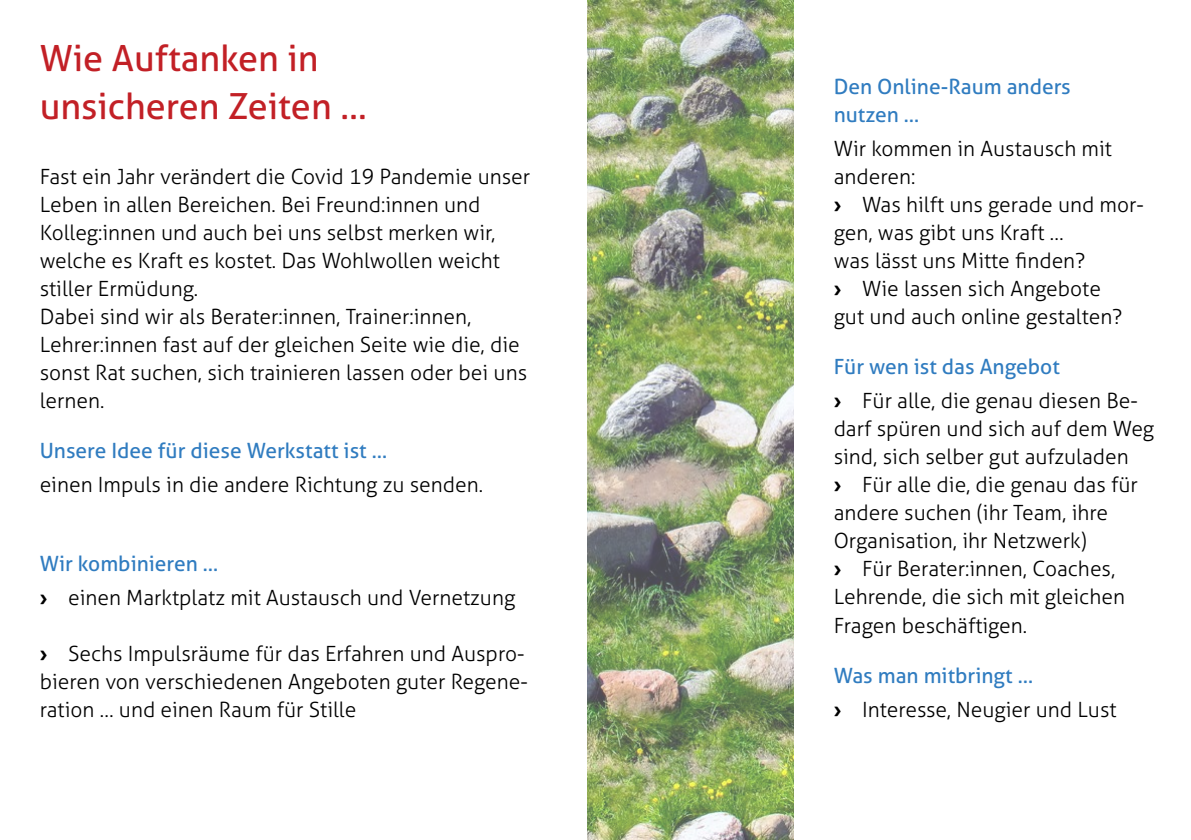
<style>
.page{position:relative;width:1191px;height:840px;background:#fff}
.page>*{position:absolute;margin:0;border:0;box-sizing:border-box;transform-origin:0 0}
.t1{font:36px/48px "Aller";color:#c22026}
.t2{font:300 21px/28px "Aller";color:#000}
.t3{font:21px/28px "Aller";color:#307cc0}
.s1{font-weight:400;color:#307cc0}
.s2{font-weight:700}
</style>
<div class="page">
<img style="left:588px;top:0;width:206px;height:839px">
<h1 class="t1" style="left:40px;top:34px;width:328px">Wie Auftanken in unsicheren Zeiten …</h1>
<p class="t2" style="left:40px;top:163px;width:492px">Fast ein Jahr verändert die Covid 19 Pandemie unser Leben in allen Bereichen. Bei Freund:innen und Kolleg:innen und auch bei uns selbst merken wir, welche es Kraft es kostet. Das Wohlwollen weicht stiller Ermüdung.<br>Dabei sind wir als Berater:innen, Trainer:innen, Lehrer:innen fast auf der gleichen Seite wie die, die sonst Rat suchen, sich trainieren lassen oder bei uns lernen.</p>
<p class="t3" style="left:40px;top:436px;width:349px">Unsere Idee für diese Werkstatt ist …</p>
<p class="t2" style="left:40px;top:471px;width:445px">einen Impuls in die andere Richtung zu senden.</p>
<p class="t2" style="left:40px;top:546px;width:477px;line-height:34px"><span class="s1">Wir kombinieren …<br></span><span class="s2">›</span> einen Marktplatz mit Austausch und Vernetzung</p>
<p class="t2" style="left:40px;top:639px;width:489px"><span class="s2">›</span> Sechs Impulsräume für das Erfahren und Auspro&shy;bieren von verschiedenen Angeboten guter Regene&shy;ration … und einen Raum für Stille</p>
<p class="t3" style="left:833px;top:72px;width:239px">Den Online-Raum anders nutzen …</p>
<p class="t2" style="left:833px;top:134px;width:312px">Wir kommen in Austausch mit anderen:<br><span class="s2">›</span> Was hilft uns gerade und mor&shy;gen, was gibt uns Kraft …<br>was lässt uns Mitte finden?<br><span class="s2">›</span> Wie lassen sich Angebote<br>gut und auch online gestalten?</p>
<p class="t2" style="left:833px;top:349px;width:306px;line-height:34px"><span class="s1">Für wen ist das Angebot<br></span><span class="s2">›</span> Für alle, die genau diesen Be-</p>
<p class="t2" style="left:833px;top:414px;width:322px">darf spüren und sich auf dem Weg sind, sich selber gut aufzuladen<br><span class="s2">›</span> Für alle die, die genau das für andere suchen (ihr Team, ihre<br>Organisation, ihr Netzwerk)<br><span class="s2">›</span> Für Berater:innen, Coaches,<br>Lehrende, die sich mit gleichen<br>Fragen beschäftigen.</p>
<p class="t2" style="left:833px;top:657px;width:284px;line-height:34px"><span class="s1">Was man mitbringt …<br></span><span class="s2">›</span> Interesse, Neugier und Lust</p>
</div>
